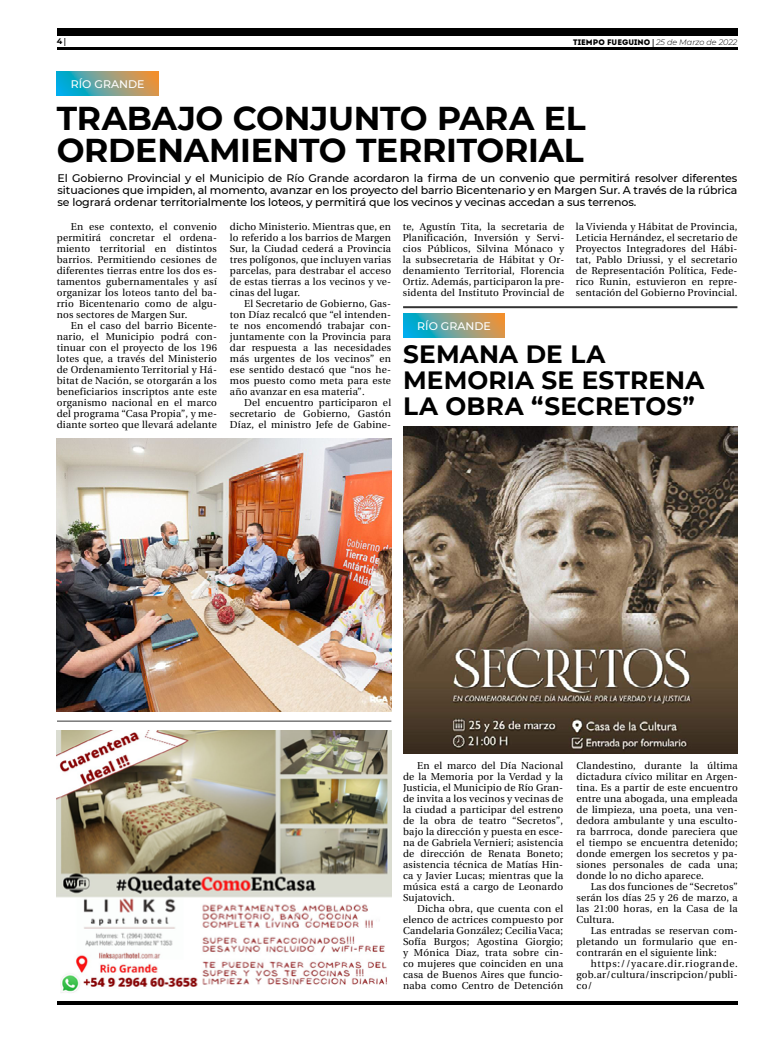
<style>
.page{position:relative;width:780px;height:1049px;background:#fff}
.page>*{position:absolute;margin:0;border:0;box-sizing:border-box;transform-origin:0 0}
.t1{font:700 33px/32px "Montserrat";letter-spacing:-.01em;color:#000}
.t2{font:700 25px/26px "Montserrat";letter-spacing:.01em;color:#000}
.t3{font:500 11px/12px "Montserrat";letter-spacing:-.01em;color:#000;text-align:justify}
.t4{font:500 11px "Montserrat";color:#fff}
.t5{font:10px/11px "Utopia";letter-spacing:.02em;color:#000;text-align:justify}
.t6{font:italic 300 8px "Montserrat";color:#000}
.t7{font:700 8px "Montserrat";color:#000}
.s1{font-family:"Utopia"}
.s2{font-family:"Intro";font-weight:400;font-style:normal}
.s3{font-family:"Utopia";font-weight:700;font-style:normal}
</style>
<div class="page">
<hr style="left:57px;top:48px;width:680px;height:2px;background:#000">
<div style="left:57px;top:28px;width:680px;height:7px;background:#000"></div>
<hr style="left:57px;top:1001px;width:680px;height:4px;background:#000">
<hr style="left:57px;top:721px;width:334px;height:1px;background:#000">
<img style="left:57px;top:730px;width:334px;height:263px">
<svg style="left:57px;top:72px;width:101px;height:24px;background:#76a190"></svg>
<hr style="left:403px;top:306px;width:334px;height:2px;background:#000">
<svg style="left:403px;top:313px;width:101px;height:24px;background:#77a08f"></svg>
<img style="left:57px;top:439px;width:334px;height:273px">
<img style="left:403px;top:427px;width:334px;height:326px">
<p class="t7" style="left:57px;top:35px;width:11px">4 <span class="s1">|</span></p>
<p class="t6" style="left:573px;top:36px;width:166px"><span class="s2">TIEMPO FUEGUINO</span> <span class="s3">|</span> 25 de Marzo de 2022</p>
<p class="t4" style="left:71px;top:76px;width:75px">RÍO GRANDE</p>
<h1 class="t1" style="left:57px;top:101px;width:530px">TRABAJO CONJUNTO PARA EL<br>ORDENAMIENTO TERRITORIAL</h1>
<p class="t3" style="left:58px;top:172px;width:681px">El Gobierno Provincial y el Municipio de Río Grande acordaron la firma de un convenio que permitirá resolver diferentes situaciones que impiden, al momento, avanzar en los proyecto del barrio Bicentenario y en Margen Sur. A través de la rúbrica se logrará ordenar territorialmente los loteos, y permitirá que los vecinos y vecinas accedan a sus terrenos.</p>
<p class="t5" style="left:57px;top:221px;width:162px;text-indent:14px">En ese contexto, el convenio permitirá concretar el ordena&shy;miento territorial en distintos barrios. Permitiendo cesiones de diferentes tierras entre los dos es&shy;tamentos gubernamentales y así organizar los loteos tanto del ba&shy;rrio Bicentenario como de algu&shy;nos sectores de Margen Sur.</p>
<p class="t5" style="left:57px;top:320px;width:162px;text-indent:14px">En el caso del barrio Bicente&shy;nario, el Municipio podrá con&shy;tinuar con el proyecto de los 196 lotes que, a través del Ministerio de Ordenamiento Territorial y Há&shy;bitat de Nación, se otorgarán a los beneficiarios inscriptos ante este organismo nacional en el marco del programa “Casa Propia”, y me&shy;diante sorteo que llevará adelante</p>
<p class="t5" style="left:230px;top:221px;width:163px">dicho Ministerio. Mientras que, en lo referido a los barrios de Margen Sur, la Ciudad cederá a Provincia tres polígonos, que incluyen varias parcelas, para destrabar el acceso de estas tierras a los vecinos y ve&shy;cinas del lugar.</p>
<p class="t5" style="left:230px;top:298px;width:163px;text-indent:14px">El Secretario de Gobierno, Gas&shy;ton Díaz recalcó que “el intenden&shy;te nos encomendó trabajar con&shy;juntamente con la Provincia para dar respuesta a las necesidades más urgentes de los vecinos” en ese sentido destacó que “nos he&shy;mos puesto como meta para este año avanzar en esa materia”.</p>
<p class="t5" style="left:230px;top:397px;width:163px;text-indent:14px">Del encuentro participaron el secretario de Gobierno, Gastón Díaz, el ministro Jefe de Gabine-</p>
<p class="t5" style="left:403px;top:221px;width:163px">te, Agustín Tita, la secretaria de Planificación, Inversión y Servi&shy;cios Públicos, Silvina Mónaco y la subsecretaria de Hábitat y Or&shy;denamiento Territorial, Florencia Ortiz. Además, participaron la pre&shy;sidenta del Instituto Provincial de</p>
<p class="t5" style="left:576px;top:221px;width:163px">la Vivienda y Hábitat de Provincia, Leticia Hernández, el secretario de Proyectos Integradores del Hábi&shy;tat, Pablo Driussi, y el secretario de Representación Política, Fede&shy;rico Runin, estuvieron en repre&shy;sentación del Gobierno Provincial.</p>
<p class="t4" style="left:417px;top:318px;width:75px">RÍO GRANDE</p>
<h2 class="t2" style="left:403px;top:340px;width:303px">SEMANA DE LA<br>MEMORIA SE ESTRENA<br>LA OBRA “SECRETOS”</h2>
<p class="t5" style="left:403px;top:760px;width:162px;text-indent:14px">En el marco del Día Nacional de la Memoria por la Verdad y la Justicia, el Municipio de Río Gran&shy;de invita a los vecinos y vecinas de la ciudad a participar del estreno de la obra de teatro “Secretos”, bajo la dirección y puesta en esce&shy;na de Gabriela Vernieri; asistencia de dirección de Renata Boneto; asistencia técnica de Matías Hin&shy;ca y Javier Lucas; mientras que la música está a cargo de Leonardo Sujatovich.</p>
<p class="t5" style="left:403px;top:903px;width:162px;text-indent:14px">Dicha obra, que cuenta con el elenco de actrices compuesto por Candelaria González; Cecilia Vaca; Sofía Burgos; Agostina Giorgio; y Mónica Diaz, trata sobre cin&shy;co mujeres que coinciden en una casa de Buenos Aires que funcio&shy;naba como Centro de Detención</p>
<p class="t5" style="left:576px;top:760px;width:163px">Clandestino, durante la última dictadura cívico militar en Argen&shy;tina. Es a partir de este encuentro entre una abogada, una empleada de limpieza, una poeta, una ven&shy;dedora ambulante y una esculto&shy;ra barrroca, donde pareciera que el tiempo se encuentra detenido; donde emergen los secretos y pa&shy;siones personales de cada una; donde lo no dicho aparece.</p>
<p class="t5" style="left:576px;top:881px;width:163px;text-indent:14px">Las dos funciones de “Secretos” serán los días 25 y 26 de marzo, a las 21:00 horas, en la Casa de la Cultura.</p>
<p class="t5" style="left:576px;top:925px;width:163px;text-indent:14px">Las entradas se reservan com&shy;pletando un formulario que en&shy;contrarán en el siguiente link:</p>
<p class="t5" style="left:576px;top:958px;width:163px;text-indent:14px">https://yacare.dir.riogrande. gob.ar/cultura/inscripcion/publi&shy;co/</p>
</div>
